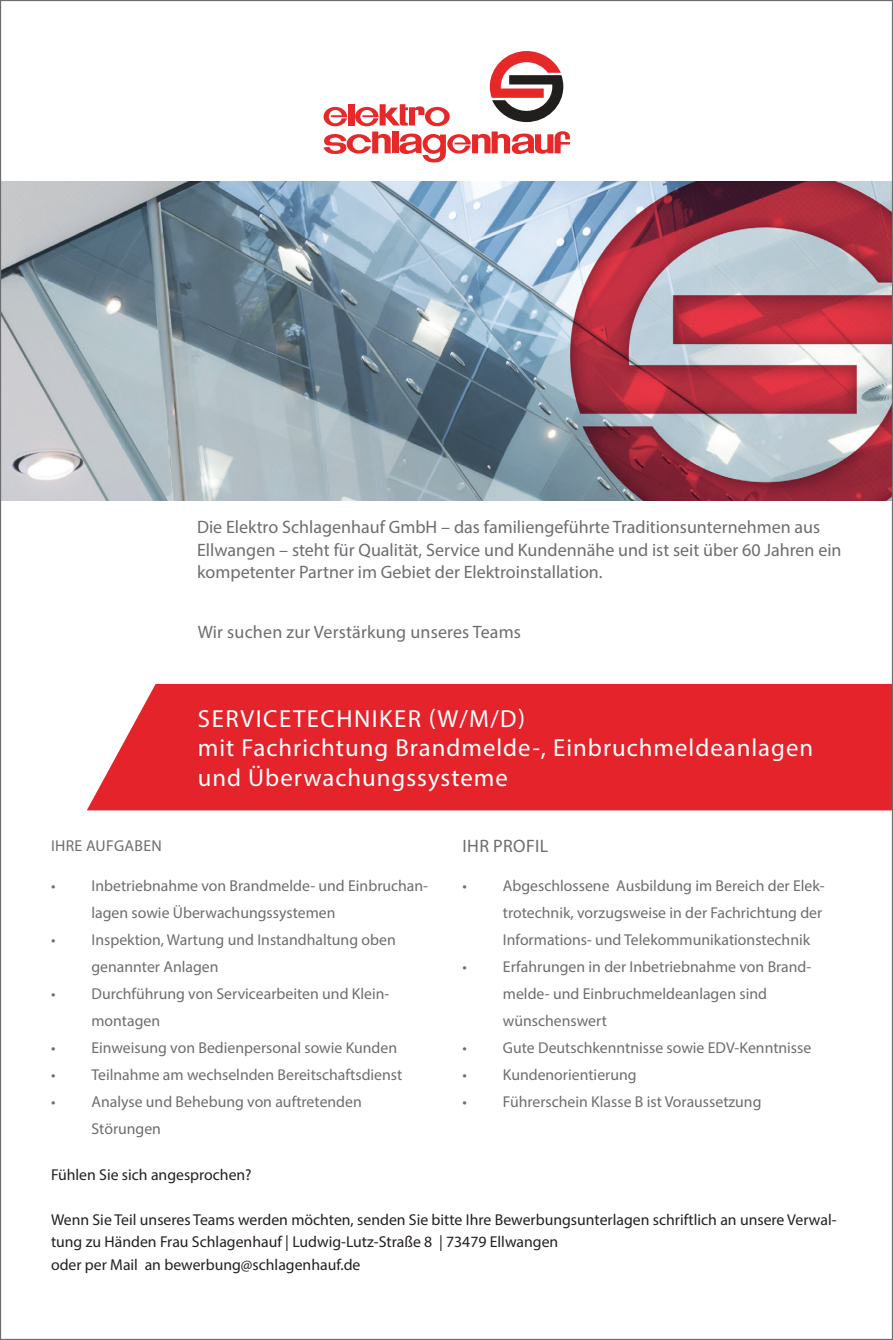
<style>
.page{position:relative;width:893px;height:1340px;background:#fff}
.page>*{position:absolute;margin:0;border:0;box-sizing:border-box;transform-origin:0 0}
.t1{font:24.75px/29.2px "Myriad Pro";letter-spacing:.04em;color:#fff}
.t2{font:18px/22.5px "Myriad Pro";color:#6c6d70}
.t3{font:18px "Myriad Pro";letter-spacing:.02em;color:#6c6d70}
.t4{font:15.75px/27px "Myriad Pro";color:#6c6d70}
.t5{font:15.75px/22.5px "Myriad Pro";color:#231f20}
.t6{font:15.75px "Myriad Pro";letter-spacing:.02em;color:#6c6d70}
</style>
<div class="page">
<div style="left:87px;top:684px;width:804px;height:126px;background:#e4232a"></div>
<svg style="left:323px;top:51px;width:247px;height:112px"></svg>
<img style="left:2px;top:182px;width:889px;height:319px">
<p class="t2" style="left:197px;top:515px;width:646px">Die Elektro Schlagenhauf GmbH – das familiengeführte Traditionsunternehmen aus<br>Ellwangen – steht für Qualität, Service und Kundennähe und ist seit über 60 Jahren ein kompetenter Partner im Gebiet der Elektroinstallation.</p>
<p class="t2" style="left:198px;top:621px;width:325px">Wir suchen zur Verstärkung unseres Teams</p>
<h1 class="t1" style="left:198px;top:704px;width:617px">SERVICETECHNIKER (W/M/D)<br>mit Fachrichtung Brandmelde-, Einbruchmeldeanlagen und Überwachungssysteme</h1>
<p class="t6" style="left:51px;top:835px;width:112px">IHRE AUFGABEN</p>
<p class="t4" style="left:92px;top:872px;width:338px;text-indent:-40px">• Inbetriebnahme von Brandmelde- und Einbruchan&shy;lagen sowie Überwachungssystemen</p>
<p class="t4" style="left:92px;top:926px;width:306px;text-indent:-40px">• Inspektion, Wartung und Instandhaltung oben genannter Anlagen</p>
<p class="t4" style="left:92px;top:980px;width:299px;text-indent:-40px">• Durchführung von Servicearbeiten und Klein&shy;montagen</p>
<p class="t4" style="left:51px;top:1034px;width:348px">• Einweisung von Bedienpersonal sowie Kunden</p>
<p class="t4" style="left:51px;top:1061px;width:353px">• Teilnahme am wechselnden Bereitschaftsdienst</p>
<p class="t4" style="left:92px;top:1088px;width:272px;text-indent:-40px">• Analyse und Behebung von auftretenden<br>Störungen</p>
<p class="t3" style="left:463px;top:835px;width:87px">IHR PROFIL</p>
<p class="t4" style="left:503px;top:872px;width:323px;text-indent:-40px">• Abgeschlossene Ausbildung im Bereich der Elek&shy;trotechnik, vorzugsweise in der Fachrichtung der<br>Informations- und Telekommunikationstechnik</p>
<p class="t4" style="left:503px;top:953px;width:310px;text-indent:-40px">• Erfahrungen in der Inbetriebnahme von Brand&shy;melde- und Einbruchmeldeanlagen sind wünschenswert</p>
<p class="t4" style="left:462px;top:1034px;width:350px">• Gute Deutschkenntnisse sowie EDV-Kenntnisse</p>
<p class="t4" style="left:462px;top:1061px;width:176px">• Kundenorientierung</p>
<p class="t4" style="left:462px;top:1088px;width:301px">• Führerschein Klasse B ist Voraussetzung</p>
<p class="t5" style="left:51px;top:1162px;width:202px">Fühlen Sie sich angesprochen?</p>
<p class="t5" style="left:51px;top:1207px;width:787px">Wenn Sie Teil unseres Teams werden möchten, senden Sie bitte Ihre Bewerbungsunterlagen schriftlich an unsere Verwal&shy;tung zu Händen Frau Schlagenhauf | Ludwig-Lutz-Straße 8 | 73479 Ellwangen<br>oder per Mail an bewerbung@schlagenhauf.de</p>
</div>
